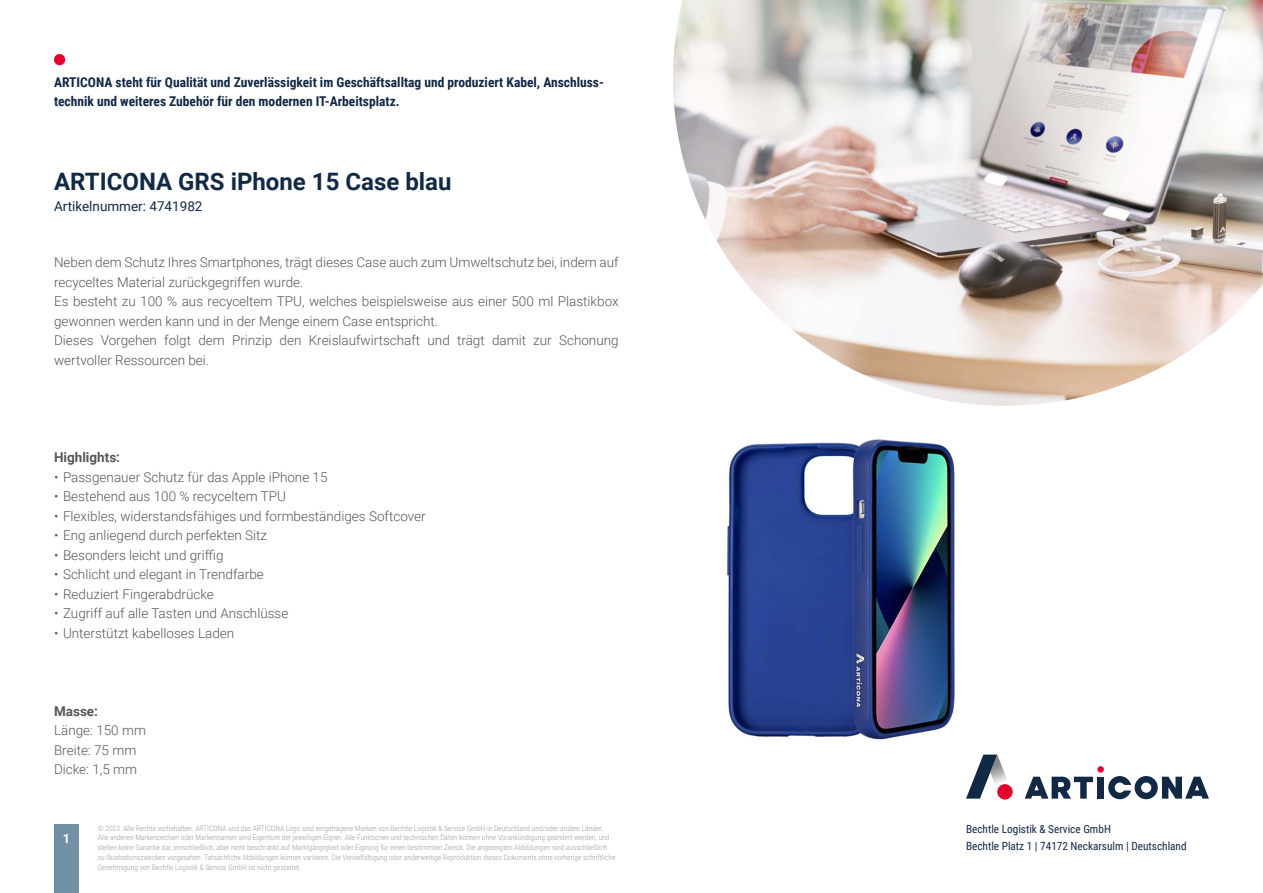
<style>
.page{position:relative;width:1263px;height:893px;background:#fff}
.page>*{position:absolute;margin:0;border:0;box-sizing:border-box;transform-origin:0 0}
.t1{font:700 24px "Roboto";color:#122945}
.t2{font:300 13.5px/19.5px "Roboto";color:#575756}
.t3{font:700 13.5px/19.5px "Roboto Condensed";color:#122945}
.t4{font:13.5px "Roboto";color:#122945}
.t5{font:700 13.5px "Roboto";color:#575756}
.t6{font:700 12.75px "Roboto";color:#fff}
.t7{font:11.25px/16.5px "Roboto Condensed";color:#122945}
.t8{font:300 7.5px/9.8px "Roboto Condensed";color:#9d9d9c}
</style>
<div class="page">
<img style="left:725px;top:439px;width:273px;height:316px">
<div style="left:54px;top:825px;width:25px;height:68px;background:#7190a6"></div>
<div style="left:54px;top:54px;width:11px;height:11px;background:#e4032e;border-radius:50%"></div>
<div style="left:1097px;top:766px;width:7px;height:7px;background:#e4032e;border-radius:50%"></div>
<svg style="left:1025px;top:777px;width:68px;height:22px"></svg>
<div style="left:1097px;top:777px;width:7px;height:22px;background:#122945"></div>
<svg style="left:1108px;top:776px;width:101px;height:23px"></svg>
<svg style="left:966px;top:755px;width:47px;height:44px"></svg>
<div style="left:997px;top:784px;width:16px;height:15px;background:#e4032e;border-radius:50%"></div>
<img style="left:673px;top:0;width:590px;height:406px">
<p class="t3" style="left:54px;top:72px;width:551px">ARTICONA steht für Qualität und Zuverlässigkeit im Geschäftsalltag und produziert Kabel, Anschluss&shy;technik und weiteres Zubehör für den modernen IT-Arbeitsplatz.</p>
<h1 class="t1" style="left:54px;top:165px;width:399px">ARTICONA GRS iPhone 15 Case blau</h1>
<p class="t4" style="left:54px;top:197px;width:150px">Artikelnummer: 4741982</p>
<p class="t2" style="left:54px;top:252px;width:566px">Neben dem Schutz Ihres Smartphones, trägt dieses Case auch zum Umweltschutz bei, indem auf recyceltes Material zurückgegriffen wurde.<br>Es besteht zu 100 % aus recyceltem TPU, welches beispielsweise aus einer 500 ml Plastikbox gewonnen werden kann und in der Menge einem Case entspricht.<br>Dieses Vorgehen folgt dem Prinzip den Kreislaufwirtschaft und trägt damit zur Schonung wertvoller Ressourcen bei.</p>
<p class="t5" style="left:54px;top:448px;width:68px">Highlights:</p>
<p class="t2" style="left:54px;top:467px;width:275px">• Passgenauer Schutz für das Apple iPhone 15</p>
<p class="t2" style="left:54px;top:486px;width:233px">• Bestehend aus 100 % recyceltem TPU</p>
<p class="t2" style="left:54px;top:506px;width:373px">• Flexibles, widerstandsfähiges und formbeständiges Softcover</p>
<p class="t2" style="left:54px;top:525px;width:215px">• Eng anliegend durch perfekten Sitz</p>
<p class="t2" style="left:54px;top:545px;width:171px">• Besonders leicht und griffig</p>
<p class="t2" style="left:54px;top:564px;width:211px">• Schlicht und elegant in Trendfarbe</p>
<p class="t2" style="left:54px;top:584px;width:161px">• Reduziert Fingerabdrücke</p>
<p class="t2" style="left:54px;top:603px;width:236px">• Zugriff auf alle Tasten und Anschlüsse</p>
<p class="t2" style="left:54px;top:623px;width:182px">• Unterstützt kabelloses Laden</p>
<p class="t5" style="left:54px;top:702px;width:46px">Masse:</p>
<p class="t2" style="left:54px;top:720px;width:93px">Länge: 150 mm<br>Breite: 75 mm<br>Dicke: 1,5 mm</p>
<p class="t6" style="left:63px;top:829px;width:9px">1</p>
<p class="t8" style="left:98px;top:823px;width:519px">© 2023. Alle Rechte vorbehalten. ARTICONA und das ARTICONA Logo sind eingetragene Marken von Bechtle Logistik &amp; Service GmbH in Deutschland und/oder andere Länder.<br>Alle anderen Markenzeichen oder Markennamen sind Eigentum der jeweiligen Eigner. Alle Funktionen und technischen Daten können ohne Vorankündigung geändert werden, und stellen keine Garantie dar, einschließlich, aber nicht beschränkt auf Marktgängigkeit oder Eignung für einen bestimmten Zweck. Die angezeigten Abbildungen sind ausschließlich zu Illustrationszwecken vorgesehen. Tatsächliche Abbildungen können variieren. Die Vervielfältigung oder anderweitige Reproduktion dieses Dokuments ohne vorherige schriftliche Genehmigung von Bechtle Logistik &amp; Service GmbH ist nicht gestattet.</p>
<p class="t7" style="left:966px;top:821px;width:222px">Bechtle Logistik &amp; Service GmbH<br>Bechtle Platz 1 | 74172 Neckarsulm | Deutschland</p>
</div>
